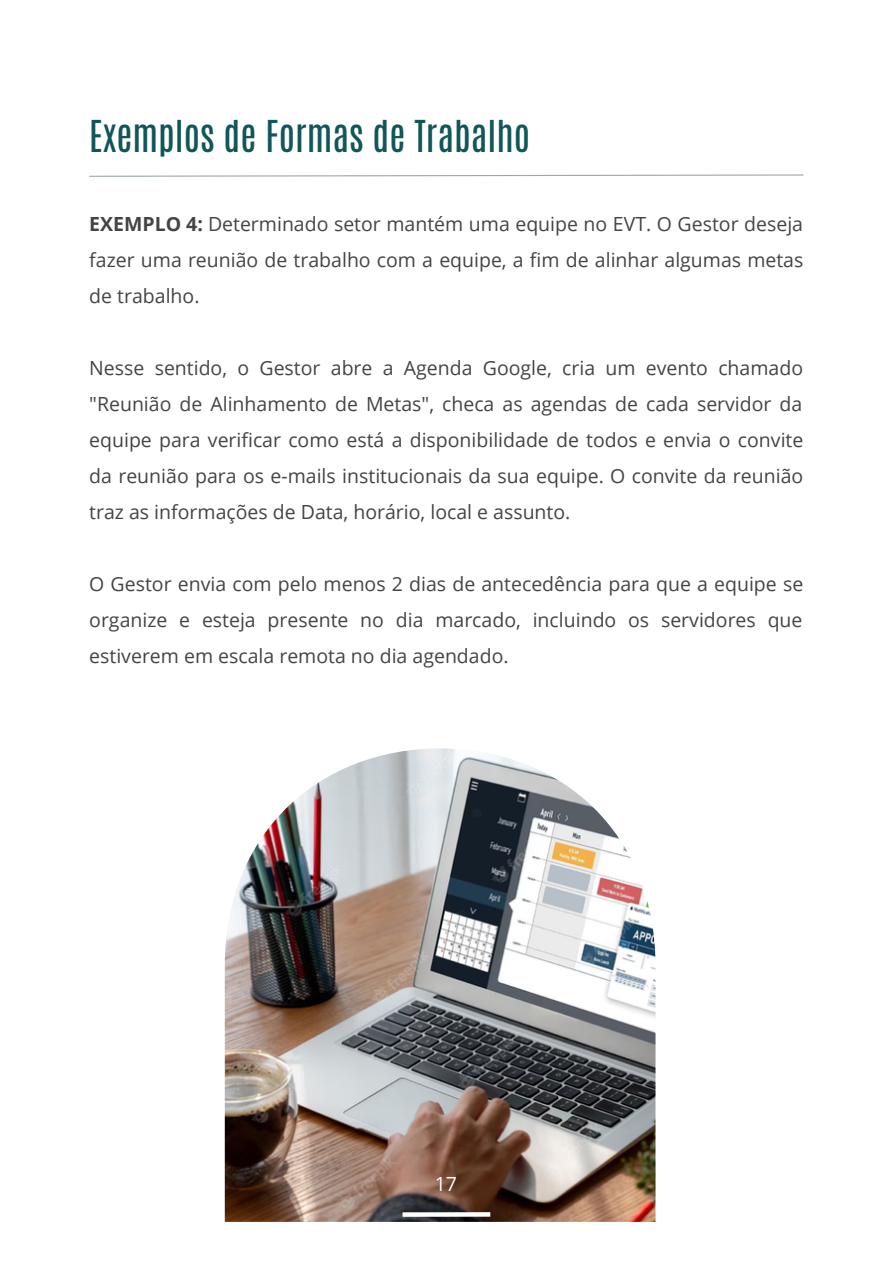
<style>
.page{position:relative;width:893px;height:1264px;background:#fff}
.page>*{position:absolute;margin:0;border:0;box-sizing:border-box;transform-origin:0 0}
.t1{font:36.75px "Antonio";color:#115659}
.t2{font:19.5px/36px "Open Sans";color:#444;text-align:justify}
.t3{font:19.5px "Open Sans";color:#fff}
.s1{font-weight:700}
</style>
<div class="page">
<svg style="left:89px;top:174px;width:715px;height:3px"></svg>
<img style="left:224px;top:748px;width:432px;height:474px">
<svg style="left:402px;top:1212px;width:88px;height:4px"></svg>
<h1 class="t1" style="left:89px;top:110px;width:442px">Exemplos de Formas de Trabalho</h1>
<p class="t2" style="left:89px;top:205px;width:715px"><span class="s1">EXEMPLO 4:</span> Determinado setor mantém uma equipe no EVT. O Gestor deseja fazer uma reunião de trabalho com a equipe, a fim de alinhar algumas metas de trabalho.</p>
<p class="t2" style="left:89px;top:349px;width:715px">Nesse sentido, o Gestor abre a Agenda Google, cria um evento chamado "Reunião de Alinhamento de Metas", checa as agendas de cada servidor da equipe para verificar como está a disponibilidade de todos e envia o convite da reunião para os e-mails institucionais da sua equipe. O convite da reunião traz as informações de Data, horário, local e assunto.</p>
<p class="t2" style="left:89px;top:565px;width:715px">O Gestor envia com pelo menos 2 dias de antecedência para que a equipe se organize e esteja presente no dia marcado, incluindo os servidores que estiverem em escala remota no dia agendado.</p>
<p class="t3" style="left:434px;top:1170px;width:24px">17</p>
</div>
